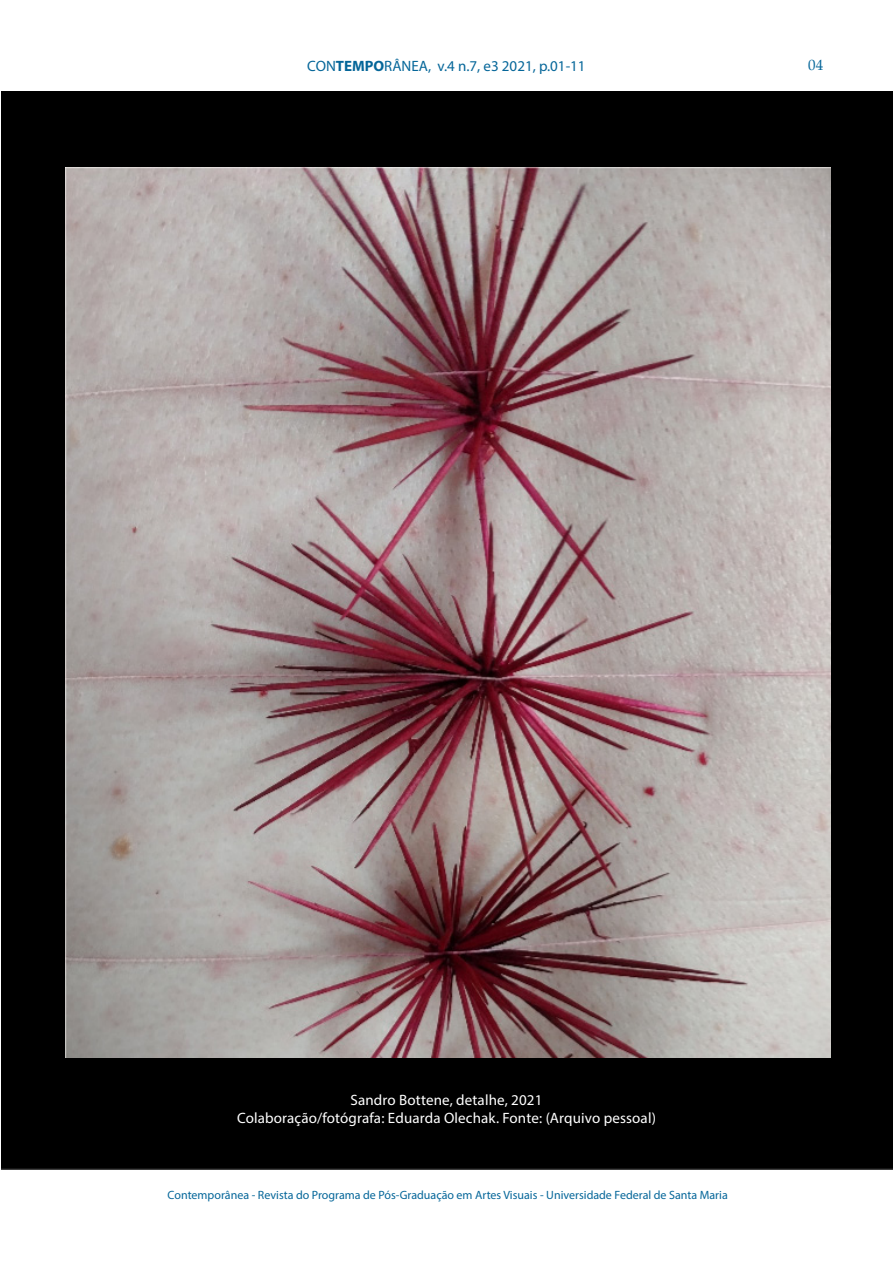
<style>
.page{position:relative;width:893px;height:1263px;background:#fff}
.page>*{position:absolute;margin:0;border:0;box-sizing:border-box;transform-origin:0 0}
.LegendaFIGURA{font:15px "Myriad Pro";letter-spacing:.01em;color:#fff}
.t1{font:15px "Myriad Pro";color:#056699}
.t2{font:15px "Palatino Linotype";color:#056699}
.t3{font:12px "Myriad Pro";color:#056699}
.s1{font-weight:700}
</style>
<div class="page">
<div style="left:1px;top:91px;width:892px;height:1078px;background:#000"></div>
<img style="left:65px;top:167px;width:766px;height:890px">
<p class="t1" style="left:307px;top:57px;width:280px">CON<span class="s1">TEMPO</span>RÂNEA, v.4 n.7, e3 2021, p.01-11</p>
<p class="t2" style="left:808px;top:54px;width:16px">04</p>
<p class="LegendaFIGURA" style="left:350px;top:1091px;width:193px">Sandro Bottene, detalhe, 2021</p>
<p class="LegendaFIGURA" style="left:237px;top:1109px;width:420px">Colaboração/fotógrafa: Eduarda Olechak. Fonte: (Arquivo pessoal)</p>
<p class="t3" style="left:168px;top:1187px;width:562px">Contemporânea - Revista do Programa de Pós-Graduação em Artes Visuais - Universidade Federal de Santa Maria</p>
</div>
